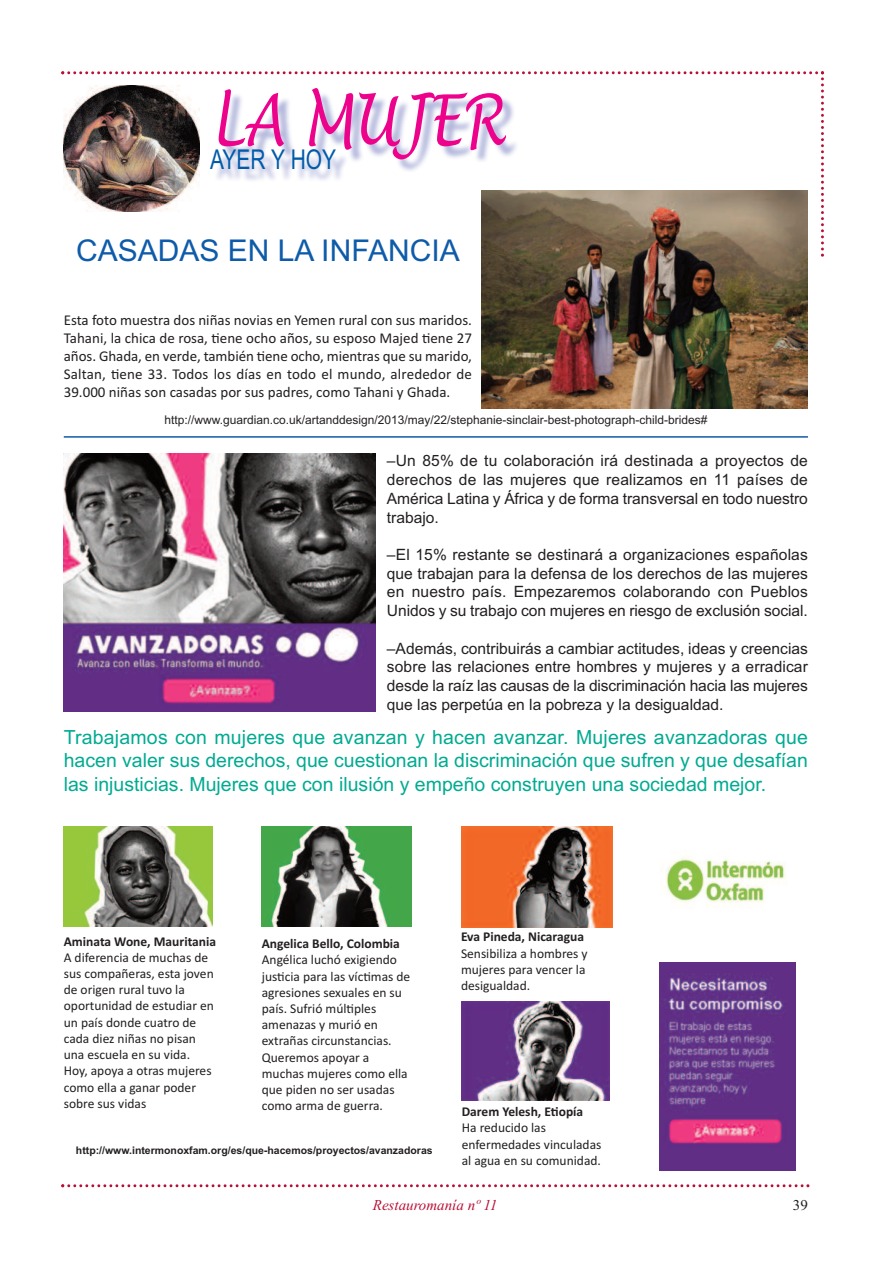
<style>
.page{position:relative;width:893px;height:1263px;background:#fff}
.page>*{position:absolute;margin:0;border:0;box-sizing:border-box;transform-origin:0 0}
.t1{font:italic 70.2px "Lucida Handwriting";color:#ed028c;scale:.77 1}
.t2{font:30px "Arial";color:#0e5baa}
.t3{font:27.3px "Arial";color:#015ba9;scale:.77 1}
.t4{font:19.5px/23.4px "Arial";color:#00ab91;text-align:justify}
.t5{font:15.6px/18.8px "Arial";letter-spacing:-.005em;color:#231f20;text-align:justify}
.t6{font:15px/18px "Calibri";color:#231f20;text-align:justify}
.t7{font:italic 15px "Times New Roman";color:#b90f36}
.t8{font:15px "Times New Roman";color:#231f20}
.t9{font:13.5px/16.2px "Calibri";color:#231f20}
.t10{font:700 13.5px "Calibri";color:#231f20}
.t11{font:12px "Arial";color:#231f20}
.t12{font:700 10.5px "Arial";color:#231f20}
</style>
<div class="page">
<svg style="left:61px;top:1184px;width:748px;height:3px"></svg>
<svg style="left:61px;top:71px;width:763px;height:186px"></svg>
<img style="left:481px;top:190px;width:327px;height:218px">
<img style="left:204px;top:82px;width:410px;height:118px">
<img style="left:64px;top:85px;width:135px;height:126px">
<img style="left:64px;top:454px;width:311px;height:257px">
<img style="left:660px;top:858px;width:126px;height:50px">
<img style="left:64px;top:827px;width:149px;height:99px">
<img style="left:261px;top:827px;width:150px;height:100px">
<img style="left:462px;top:827px;width:150px;height:101px">
<img style="left:462px;top:1001px;width:148px;height:99px">
<hr style="left:64px;top:436px;width:744px;height:2px;background:#0e59a9">
<img style="left:659px;top:962px;width:136px;height:208px">
<h1 class="t1" style="left:210px;top:80px;width:384px">LA MUJER</h1>
<h3 class="t3" style="left:210px;top:144px;width:165px">AYER Y HOY</h3>
<h2 class="t2" style="left:76px;top:233px;width:385px">CASADAS EN LA INFANCIA</h2>
<p class="t6" style="left:64px;top:310px;width:410px">Esta foto muestra dos niñas novias en Yemen rural con sus maridos.<br>Tahani, la chica de rosa, tiene ocho años, su esposo Majed tiene 27 años. Ghada, en verde, también tiene ocho, mientras que su marido, Saltan, tiene 33. Todos los días en todo el mundo, alrededor de 39.000 niñas son casadas por sus padres, como Tahani y Ghada.</p>
<p class="t11" style="left:164px;top:413px;width:544px">http://www.guardian.co.uk/artanddesign/2013/may/22/stephanie-sinclair-best-photograph-child-brides#</p>
<p class="t5" style="left:387px;top:452px;width:422px">–Un 85% de tu colaboración irá destinada a proyectos de derechos de las mujeres que realizamos en 11 países de América Latina y África y de forma transversal en todo nuestro trabajo.</p>
<p class="t5" style="left:387px;top:545px;width:422px">–El 15% restante se destinará a organizaciones españolas que trabajan para la defensa de los derechos de las mujeres en nuestro país. Empezaremos colaborando con Pueblos Unidos y su trabajo con mujeres en riesgo de exclusión social.</p>
<p class="t5" style="left:387px;top:639px;width:422px">–Además, contribuirás a cambiar actitudes, ideas y creencias sobre las relaciones entre hombres y mujeres y a erradicar desde la raíz las causas de la discriminación hacia las mujeres que las perpetúa en la pobreza y la desigualdad.</p>
<p class="t4" style="left:64px;top:725px;width:746px">Trabajamos con mujeres que avanzan y hacen avanzar. Mujeres avanzadoras que hacen valer sus derechos, que cuestionan la discriminación que sufren y que desafían las injusticias. Mujeres que con ilusión y empeño construyen una sociedad mejor.</p>
<p class="t10" style="left:64px;top:933px;width:154px">Aminata Wone, Mauritania</p>
<p class="t9" style="left:64px;top:949px;width:152px">A diferencia de muchas de sus compañeras, esta joven de origen rural tuvo la oportunidad de estudiar en un país donde cuatro de cada diez niñas no pisan una escuela en su vida.<br>Hoy, apoya a otras mujeres como ella a ganar poder sobre sus vidas</p>
<p class="t10" style="left:262px;top:935px;width:140px">Angelica Bello, Colombia</p>
<p class="t9" style="left:262px;top:951px;width:150px">Angélica luchó exigiendo justicia para las víctimas de agresiones sexuales en su país. Sufrió múltiples amenazas y murió en extrañas circunstancias.<br>Queremos apoyar a muchas mujeres como ella que piden no ser usadas como arma de guerra.</p>
<p class="t12" style="left:76px;top:1144px;width:358px">http://www.intermonoxfam.org/es/que-hacemos/proyectos/avanzadoras</p>
<p class="t10" style="left:461px;top:929px;width:125px">Eva Pineda, Nicaragua</p>
<p class="t9" style="left:461px;top:945px;width:128px">Sensibiliza a hombres y mujeres para vencer la desigualdad.</p>
<p class="t10" style="left:462px;top:1103px;width:123px">Darem Yelesh, Etiopía</p>
<p class="t9" style="left:462px;top:1119px;width:141px">Ha reducido las enfermedades vinculadas al agua en su comunidad.</p>
<p class="t7" style="left:373px;top:1196px;width:126px">Restauromanía nº 11</p>
<p class="t8" style="left:793px;top:1196px;width:16px">39</p>
</div>
